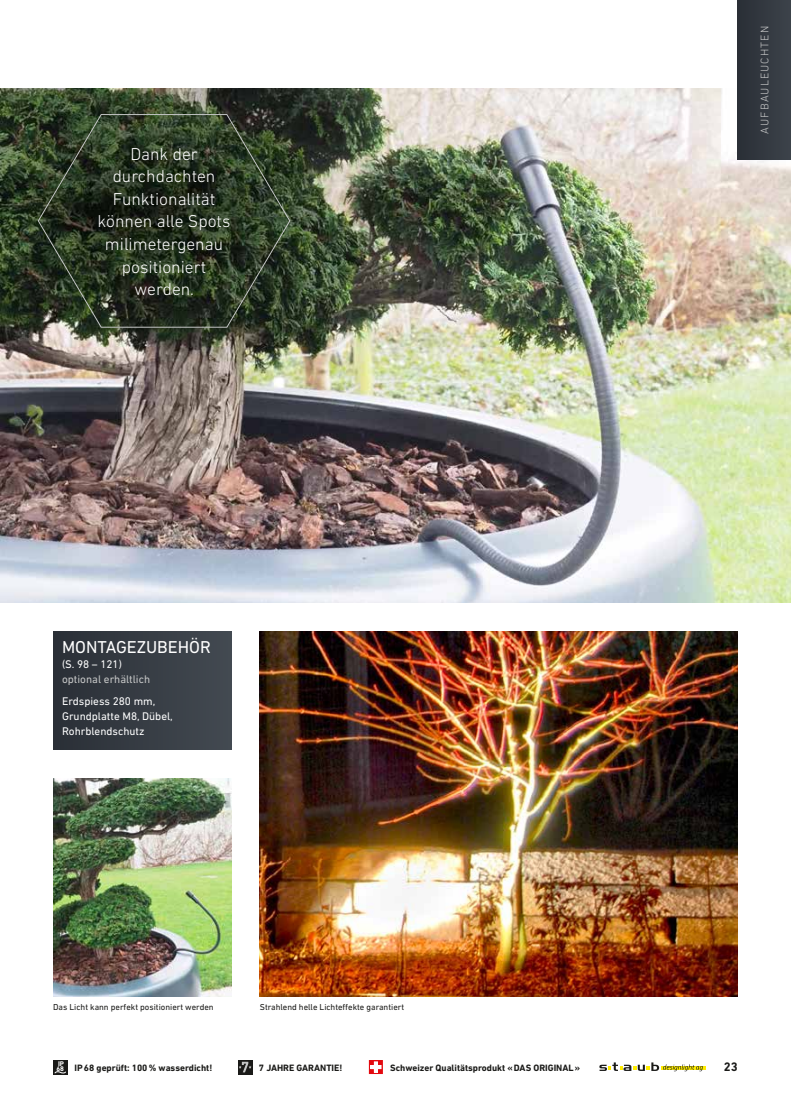
<style>
.page{position:relative;width:791px;height:1099px;background:#fff}
.page>*{position:absolute;margin:0;border:0;box-sizing:border-box;transform-origin:0 0}
.t1{font:300 17.5px/22.5px "DIN Next LT Pro";color:#fff;text-align:center}
.t2{font:17.5px "DIN Next LT Pro";color:#fff}
.t3{font:700 12.5px "DIN Next LT Pro";color:#1a1a18}
.t4{font:11.25px/15px "DIN Next LT Pro";color:#fff}
.t5{font:11.25px "DIN Next LT Pro";color:#c5c6c6}
.t6{font:300 11.25px "DIN Next LT Pro";letter-spacing:.1em;color:#c5c6c6}
.t7{font:700 9.38px "DIN Next LT Pro";color:#1a1a18}
.t8{font:8.75px "DIN Next LT Pro";color:#1a1a18}
.t9{font:700 6.88px/5.4px "DIN Next LT Pro";color:#fff}
</style>
<div class="page">
<img style="left:0;top:89px;width:790px;height:513px">
<img style="left:260px;top:631px;width:477px;height:365px">
<img style="left:53px;top:778px;width:178px;height:218px">
<svg style="left:599px;top:1062px;width:103px;height:9px"></svg>
<div style="left:737px;top:0;width:53px;height:159px;background:#333840"></div>
<div style="left:238px;top:1059px;width:14px;height:15px;background:#1a1a18"></div>
<svg style="left:239px;top:1061px;width:12px;height:11px"></svg>
<svg style="left:369px;top:1059px;width:14px;height:14px"></svg>
<svg style="left:370px;top:1061px;width:11px;height:11px"></svg>
<div style="left:53px;top:1059px;width:14px;height:15px;background:#1a1a18"></div>
<svg style="left:54px;top:1071px;width:12px;height:3px"></svg>
<div style="left:53px;top:631px;width:178px;height:118px;background:linear-gradient(to right,#2a2f36,#434a51)"></div>
<svg style="left:38px;top:114px;width:252px;height:214px;background:#2b3825"></svg>
<h1 class="t1" style="left:98px;top:142px;width:134px">Dank der durchdachten<br>Funktionalität können alle Spots milimetergenau positioniert werden.</h1>
<p class="t6" style="left:758px;top:133px;width:109px;rotate:-90deg">AUFBAULEUCHTEN</p>
<h1 class="t2" style="left:62px;top:637px;width:150px">MONTAGEZUBEHÖR</h1>
<p class="t4" style="left:62px;top:656px;width:61px">(S. 98 – 121)</p>
<p class="t5" style="left:62px;top:672px;width:90px">optional erhältlich</p>
<p class="t4" style="left:62px;top:693px;width:112px">Erdspiess 280 mm,<br>Grundplatte M8, Dübel,<br>Rohrblendschutz</p>
<p class="t8" style="left:53px;top:1002px;width:162px">Das Licht kann perfekt positioniert werden</p>
<p class="t8" style="left:260px;top:1002px;width:146px">Strahlend helle Lichteffekte garantiert</p>
<p class="t9" style="left:56px;top:1060px;width:9px">IP<br>68</p>
<p class="t7" style="left:74px;top:1062px;width:139px">IP68 geprüft: 100% wasserdicht!</p>
<p class="t7" style="left:259px;top:1062px;width:85px">7 JAHRE GARANTIE!</p>
<p class="t7" style="left:390px;top:1062px;width:191px">Schweizer Qualitätsprodukt «DAS ORIGINAL»</p>
<h2 class="t3" style="left:723px;top:1059px;width:15px">23</h2>
</div>
